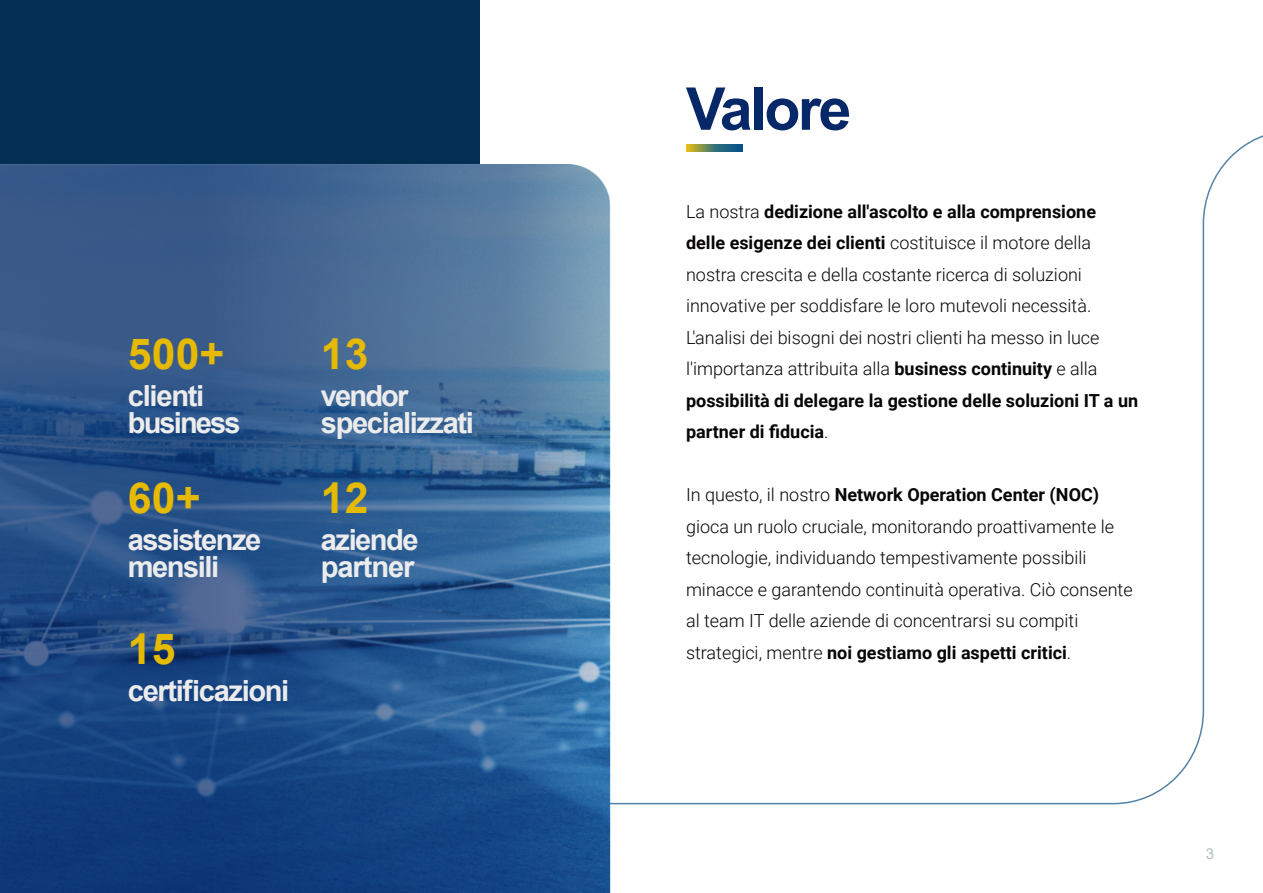
<style>
.page{position:relative;width:1263px;height:893px;background:#fff}
.page>*{position:absolute;margin:0;border:0;box-sizing:border-box;transform-origin:0 0}
.t1{font:700 58.95px "Arial";letter-spacing:-.04em;color:#072868}
.t2{font:700 42.75px "Arial";letter-spacing:.005em;color:#e6ba00}
.t3{font:700 29.1px/27.2px "Arial";letter-spacing:-.05em;color:#ececec}
.t4{font:300 18px/31.5px "Roboto";color:#070505}
.t5{font:15px "Arial";color:#afbdc2}
.s1{font-weight:700}
</style>
<div class="page">
<div style="left:0;top:0;width:480px;height:893px;background:#042f52"></div>
<svg style="left:507px;top:135px;width:756px;height:670px"></svg>
<img style="left:0;top:165px;width:610px;height:728px">
<h2 class="t2" style="left:128px;top:338px;width:98px">500+</h2>
<h3 class="t3" style="left:128px;top:385px;width:114px">clienti business</h3>
<h2 class="t2" style="left:128px;top:482px;width:74px">60+</h2>
<h3 class="t3" style="left:128px;top:529px;width:135px">assistenze mensili</h3>
<h2 class="t2" style="left:128px;top:633px;width:49px">15</h2>
<h3 class="t3" style="left:128px;top:680px;width:163px">certificazioni</h3>
<h2 class="t2" style="left:321px;top:338px;width:49px">13</h2>
<h3 class="t3" style="left:321px;top:385px;width:154px">vendor specializzati</h3>
<h2 class="t2" style="left:321px;top:482px;width:49px">12</h2>
<h3 class="t3" style="left:321px;top:529px;width:99px">aziende partner</h3>
<h1 class="t1" style="left:686px;top:87px;width:167px">Valore</h1>
<p class="t4" style="left:686px;top:198px;width:454px">La nostra <span class="s1">dedizione all'ascolto e alla comprensione delle esigenze dei clienti</span> costituisce il motore della nostra crescita e della costante ricerca di soluzioni innovative per soddisfare le loro mutevoli necessità.<br>L'analisi dei bisogni dei nostri clienti ha messo in luce l'importanza attribuita alla <span class="s1">business continuity</span> e alla <span class="s1">possibilità di delegare la gestione delle soluzioni IT a un partner di fiducia</span>.</p>
<p class="t4" style="left:686px;top:481px;width:448px">In questo, il nostro <span class="s1">Network Operation Center (NOC) </span>gioca un ruolo cruciale, monitorando proattivamente le tecnologie, individuando tempestivamente possibili minacce e garantendo continuità operativa. Ciò consente al team IT delle aziende di concentrarsi su compiti strategici, mentre <span class="s1">noi gestiamo gli aspetti critici</span>.</p>
<p class="t5" style="left:1206px;top:848px;width:10px">3</p>
</div>
